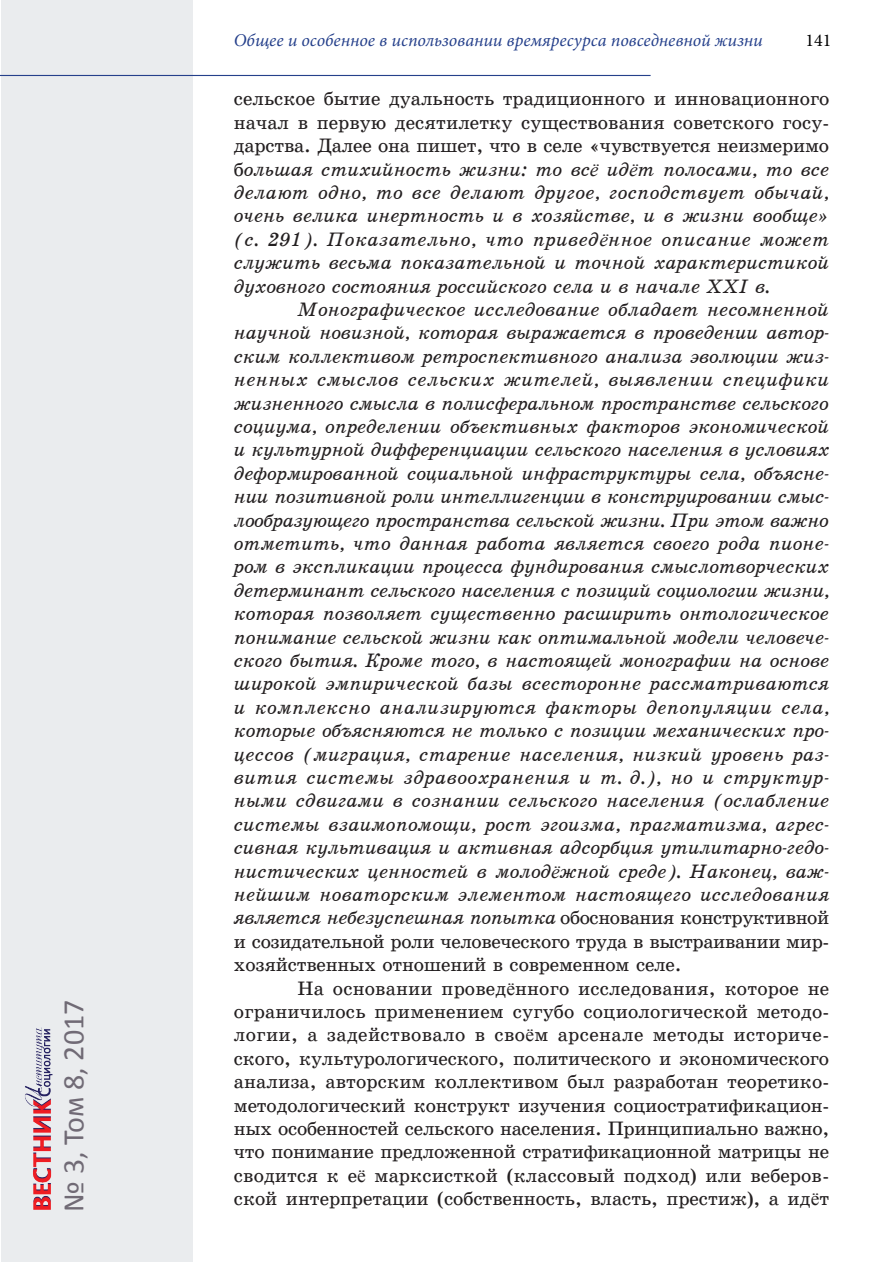
<style>
.page{position:relative;width:893px;height:1263px;background:#fff}
.page>*{position:absolute;margin:0;border:0;box-sizing:border-box;transform-origin:0 0}
.t1{font:30px "Calibri";color:#706a75}
.Текст{font:19.5px/23.4px "School Book C Italic";letter-spacing:-.01em;color:#231f20;text-align:justify}
.Текст-2{font:19.5px/23.4px "School Book C";letter-spacing:-.005em;color:#231f20}
.t2{font:italic 18px "Minion Pro";color:#25408b}
.t3{font:18px "Minion Pro";color:#000}
.s1{font-family:"School Book C"}
.s2{font-family:"Times New Roman";font-style:italic}
.s3{font-family:"Times New Roman"}
</style>
<div class="page">
<div style="left:1px;top:1px;width:192px;height:1261px;background:#eaecee"></div>
<hr style="left:0;top:75px;width:651px;height:1px;background:#25408b">
<img style="left:25px;top:1027px;width:28px;height:183px">
<h1 class="t1" style="left:55px;top:1212px;width:214px;rotate:-90deg">№ 3, Том 8, 2017</h1>
<p class="t2" style="left:234px;top:28px;width:530px">Общее и особенное в использовании времяресурса повседневной жизни</p>
<p class="t3" style="left:805px;top:29px;width:27px">141</p>
<p class="Текст" style="left:234px;top:87px;width:597px"><span class="s1">сельское бытие дуальность традиционного и инновационного начал в первую десятилетку существования советского госу&shy;дарства. Далее она пишет, что в селе «чувствуется неизмеримо б</span>ольшая стихийность жизни: то вс<span class="s2">ё</span> ид<span class="s2">ё</span>т полосами, то все делают одно, то все делают другое, господствует обычай, очень велика инертность и в хозяйстве, и в жизни вообще» (c. 291). Показательно, что привед<span class="s2">ё</span>нное описание может служить весьма показательной и точной характеристикой духовного состояния российского села и в начале XXI в.</p>
<p class="Текст" style="left:234px;top:298px;width:597px;text-indent:64px">Монографическое исследование обладает несомненной научной новизной, которая выражается в проведении автор&shy;ским коллективом ретроспективного анализа эволюции жиз&shy;ненных смыслов сельских жителей, выявлении специфики жизненного смысла в полисферальном пространстве сельского социума, определении объективных факторов экономической и культурной дифференциации сельского населения в условиях деформированной социальной инфраструктуры села, объясне&shy;нии позитивной роли интеллигенции в конструировании смыс&shy;лообразующего пространства сельской жизни. При этом важно отметить, что данная работа является своего рода пионе&shy;ром в экспликации процесса фундирования смыслотворческих детерминант сельского населения с позиций социологии жизни, которая позволяет существенно расширить онтологическое понимание сельской жизни как оптимальной модели человече&shy;ского бытия. Кроме того, в настоящей монографии на основе широкой эмпирической базы всесторонне рассматриваются и комплексно анализируются факторы депопуляции села, которые объясняются не только с позиции механических про&shy;цессов (миграция, старение населения, низкий уровень раз&shy;вития системы здравоохранения и т. д.), но и структур&shy;ными сдвигами в сознании сельского населения (ослабление системы взаимопомощи, рост эгоизма, прагматизма, агрес&shy;сивная культивация и активная адсорбция утилитарно-гедо&shy;нистических ценностей в молод<span class="s2">ё</span>жной среде). Наконец, важ&shy;нейшим новаторским элементом настоящего исследования является небезуспешная попытка <span class="s1">обоснования конструктивной и созидательной роли человеческого труда в выстраивании мир&shy;хозяйственных отношений в современном селе.</span></p>
<p class="Текст-2" style="left:234px;top:976px;width:597px;text-indent:64px">На основании провед<span class="s3">ё</span>нного исследования, которое не ограничилось применением сугубо социологической методо&shy;логии, а задействовало в сво<span class="s3">ё</span>м арсенале методы историче&shy;ского, культурологического, политического и экономического анализа, авторским коллективом был разработан теоретико&shy;методологический конструкт изучения социостратификацион&shy;ных особенностей сельского населения. Принципиально важно, что понимание предложенной стратификационной матрицы не сводится к е<span class="s3">ё</span> марксисткой (классовый подход) или веберов&shy;ской интерпретации (собственность, власть, престиж), а ид<span class="s3">ё</span>т</p>
</div>
